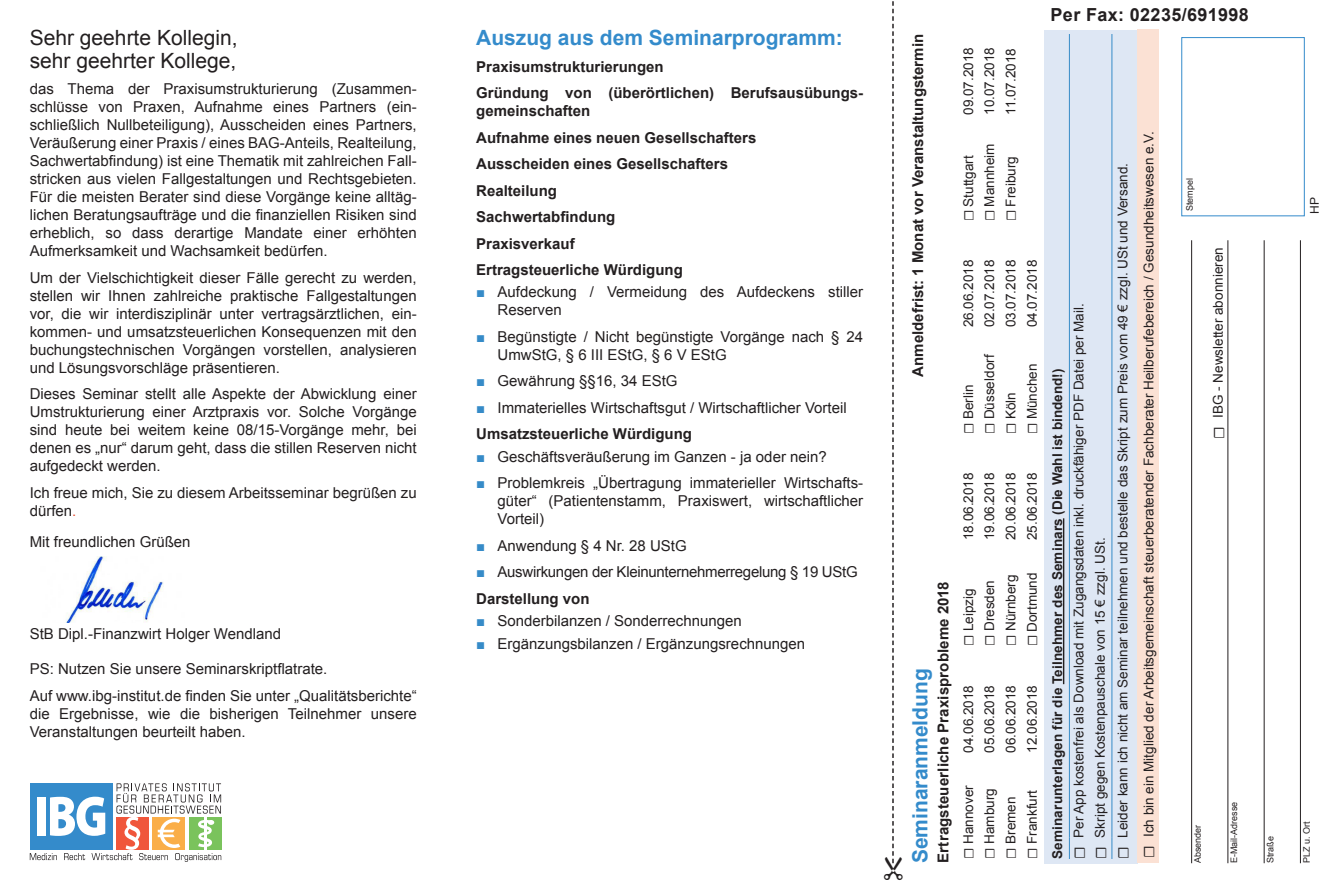
<style>
.page{position:relative;width:1331px;height:893px;background:#fff}
.page>*{position:absolute;margin:0;border:0;box-sizing:border-box;transform-origin:0 0}
.t1{font:700 21px "Arial";color:#348bcb}
.t2{font:21px/22.8px "Arial";color:#231f20}
.t3{font:700 18px "Arial";letter-spacing:.02em;color:#231f20}
.t4{font:15px/18px "Arial";color:#231f20}
.t5{font:700 15px/26.5px "Arial";color:#231f20}
.t6{font:15px/26.5px "Arial";letter-spacing:-.02em;color:#231f20}
.t7{font:13.5px/21.3px "Arial";color:#231f20}
.t8{font:12px "Arial";color:#231f20}
.t9{font:9px "Arial";color:#231f20}
.s1{color:#e85034}
.s2{font-family:"Times New Roman";color:#368bc8}
.s3{font-weight:700}
.s4{font-family:"Minion Pro"}
.s5{font-family:"Minion Pro";font-weight:700;font-size:15px}
.s6{font-family:"Minion Pro";font-size:15px}
</style>
<div class="page">
<img style="left:66px;top:556px;width:98px;height:66px">
<div style="left:189px;top:817px;width:33px;height:33px;background:#7ac35c"></div>
<svg style="left:30px;top:783px;width:191px;height:79px"></svg>
<hr style="left:1191px;top:240px;width:1px;height:623px;background:#231f20">
<hr style="left:1227px;top:240px;width:1px;height:623px;background:#231f20">
<hr style="left:1264px;top:240px;width:1px;height:623px;background:#231f20">
<hr style="left:1300px;top:240px;width:1px;height:623px;background:#231f20">
<div style="left:1181px;top:37px;width:124px;height:179px;border:1px solid #348bcb"></div>
<div style="left:1044px;top:30px;width:93px;height:833px;background:#dee7f4"></div>
<svg style="left:1069px;top:838px;width:1px;height:21px"></svg>
<hr style="left:1069px;top:34px;width:1px;height:804px;background:#368bc8">
<svg style="left:1111px;top:838px;width:1px;height:21px"></svg>
<hr style="left:1111px;top:34px;width:1px;height:804px;background:#368bc8">
<hr style="left:1063px;top:518px;width:1px;height:166px;background:#231f20">
<div style="left:1138px;top:29px;width:21px;height:833px;background:#fbe1d4"></div>
<svg style="left:892px;top:1px;width:2px;height:863px"></svg>
<h1 class="t2" style="left:30px;top:27px;width:209px">Sehr geehrte Kollegin, sehr geehrter Kollege,</h1>
<p class="t4" style="left:30px;top:80px;width:388px;text-align:justify">das Thema der Praxisumstrukturierung (Zusammen&shy;schlüsse von Praxen, Aufnahme eines Partners (ein&shy;schließlich Nullbeteiligung), Ausscheiden eines Partners, Veräußerung einer Praxis / eines BAG-Anteils, Realteilung, Sachwertabfindung) ist eine Thematik mit zahlreichen Fall&shy;stricken aus vielen Fallgestaltungen und Rechtsgebieten.<br>Für die meisten Berater sind diese Vorgänge keine alltäg&shy;lichen Beratungsaufträge und die finanziellen Risiken sind erheblich, so dass derartige Mandate einer erhöhten Aufmerksamkeit und Wachsamkeit bedürfen.</p>
<p class="t4" style="left:30px;top:269px;width:388px;text-align:justify">Um der Vielschichtigkeit dieser Fälle gerecht zu werden, stellen wir Ihnen zahlreiche praktische Fallgestaltungen vor, die wir interdisziplinär unter vertragsärztlichen, ein&shy;kommen- und umsatzsteuerlichen Konsequenzen mit den buchungstechnischen Vorgängen vorstellen, analysieren und Lösungsvorschläge präsentieren.</p>
<p class="t4" style="left:30px;top:385px;width:388px;text-align:justify">Dieses Seminar stellt alle Aspekte der Abwicklung einer Umstrukturierung einer Arztpraxis vor. Solche Vorgänge sind heute bei weitem keine 08/15-Vorgänge mehr, bei denen es „nur“ darum geht, dass die stillen Reserven nicht aufgedeckt werden.</p>
<p class="t4" style="left:30px;top:484px;width:388px">Ich freue mich, Sie zu diesem Arbeitsseminar begrüßen zu dürfen<span class="s1">.</span></p>
<p class="t4" style="left:30px;top:533px;width:162px">Mit freundlichen Grüßen</p>
<p class="t4" style="left:30px;top:625px;width:253px">StB Dipl.-Finanzwirt Holger Wendland</p>
<p class="t4" style="left:30px;top:656px;width:388px;line-height:26.5px">PS: Nutzen Sie unsere Seminarskriptflatrate.<br>Auf www.ibg-institut.de finden Sie unter „Qualitätsberichte“</p>
<p class="t4" style="left:30px;top:705px;width:388px">die Ergebnisse, wie die bisherigen Teilnehmer unsere<br>Veranstaltungen beurteilt haben.</p>
<h1 class="t1" style="left:476px;top:24px;width:368px">Auszug aus dem Seminarprogramm:</h1>
<p class="t5" style="left:476px;top:53px;width:388px">Praxisumstrukturierungen<br>Gründung von (überörtlichen) Berufsausübungs-</p>
<p class="t5" style="left:476px;top:98px;width:282px">gemeinschaften<br>Aufnahme eines neuen Gesellschafters<br>Ausscheiden eines Gesellschafters<br>Realteilung<br>Sachwertabfindung<br>Praxisverkauf<br>Ertragsteuerliche Würdigung</p>
<p class="t4" style="left:497px;top:283px;width:367px;text-indent:-21px"><span class="s2">■</span> Aufdeckung / Vermeidung des Aufdeckens stiller<br>Reserven</p>
<p class="t4" style="left:497px;top:328px;width:367px;text-indent:-21px"><span class="s2">■</span> Begünstigte / Nicht begünstigte Vorgänge nach § 24<br>UmwStG, § 6 III EStG, § 6 V EStG</p>
<p class="t4" style="left:476px;top:372px;width:203px"><span class="s2">■</span> Gewährung §§16, 34 EStG</p>
<p class="t4" style="left:476px;top:394px;width:372px;line-height:26.5px"><span class="s2">■</span> Immaterielles Wirtschaftsgut / Wirtschaftlicher Vorteil<br><span class="s3">Umsatzsteuerliche Würdigung</span></p>
<p class="t4" style="left:476px;top:447px;width:352px"><span class="s2">■</span> Geschäftsveräußerung im Ganzen - ja oder nein?</p>
<p class="t4" style="left:497px;top:474px;width:367px;text-align:justify;text-indent:-21px"><span class="s2">■</span> Problemkreis „Übertragung immaterieller Wirtschafts&shy;güter“ (Patientenstamm, Praxiswert, wirtschaftlicher Vorteil)</p>
<p class="t4" style="left:476px;top:537px;width:212px"><span class="s2">■</span> Anwendung § 4 Nr. 28 UStG</p>
<p class="t6" style="left:476px;top:559px;width:383px"><span class="s2">■</span> Auswirkungen der Kleinunternehmerregelung § 19 UStG<br><span class="s3">Darstellung von</span></p>
<p class="t4" style="left:476px;top:612px;width:267px"><span class="s2">■</span> Sonderbilanzen / Sonderrechnungen</p>
<p class="t4" style="left:476px;top:635px;width:330px"><span class="s2">■</span> Ergänzungsbilanzen / Ergänzungsrechnungen</p>
<p class="t5" style="left:905px;top:377px;width:344px;rotate:-90deg">Anmeldefrist: 1 Monat vor Veranstaltungstermin</p>
<p class="t7" style="left:958px;top:115px;width:69px;rotate:-90deg">09.07.2018</p>
<p class="t7" style="left:979px;top:115px;width:69px;rotate:-90deg">10.07.2018</p>
<p class="t7" style="left:1000px;top:115px;width:68px;rotate:-90deg">11.07.2018</p>
<p class="t7" style="left:958px;top:221px;width:67px;rotate:-90deg"><span class="s4">☐</span> Stuttgart</p>
<p class="t7" style="left:979px;top:221px;width:79px;rotate:-90deg"><span class="s4">☐</span> Mannheim</p>
<p class="t7" style="left:1000px;top:221px;width:66px;rotate:-90deg"><span class="s4">☐</span> Freiburg</p>
<p class="t7" style="left:958px;top:327px;width:69px;rotate:-90deg">26.06.2018</p>
<p class="t7" style="left:958px;top:434px;width:50px;rotate:-90deg"><span class="s4">☐</span> Berlin</p>
<p class="t7" style="left:979px;top:327px;width:69px;rotate:-90deg">02.07.2018</p>
<p class="t7" style="left:979px;top:434px;width:81px;rotate:-90deg"><span class="s4">☐</span> Düsseldorf</p>
<p class="t7" style="left:1000px;top:327px;width:69px;rotate:-90deg">03.07.2018</p>
<p class="t7" style="left:1000px;top:434px;width:43px;rotate:-90deg"><span class="s4">☐</span> Köln</p>
<p class="t7" style="left:1021px;top:327px;width:69px;rotate:-90deg">04.07.2018</p>
<p class="t7" style="left:1021px;top:434px;width:72px;rotate:-90deg"><span class="s4">☐</span> München</p>
<p class="t7" style="left:958px;top:540px;width:69px;rotate:-90deg">18.06.2018</p>
<p class="t7" style="left:979px;top:540px;width:69px;rotate:-90deg">19.06.2018</p>
<p class="t7" style="left:1000px;top:540px;width:69px;rotate:-90deg">20.06.2018</p>
<p class="t7" style="left:1021px;top:540px;width:69px;rotate:-90deg">25.06.2018</p>
<p class="t5" style="left:930px;top:863px;width:283px;rotate:-90deg">Ertragsteuerliche Praxisprobleme 2018</p>
<h1 class="t1" style="left:906px;top:863px;width:196px;rotate:-90deg">Seminaranmeldung</h1>
<p class="t7" style="left:958px;top:646px;width:59px;rotate:-90deg"><span class="s4">☐</span> Leipzig</p>
<p class="t7" style="left:979px;top:646px;width:68px;rotate:-90deg"><span class="s4">☐</span> Dresden</p>
<p class="t7" style="left:1000px;top:646px;width:73px;rotate:-90deg"><span class="s4">☐</span> Nürnberg</p>
<p class="t7" style="left:1021px;top:646px;width:75px;rotate:-90deg"><span class="s4">☐</span> Dortmund</p>
<p class="t7" style="left:958px;top:753px;width:69px;rotate:-90deg">04.06.2018</p>
<p class="t7" style="left:979px;top:753px;width:69px;rotate:-90deg">05.06.2018</p>
<p class="t7" style="left:1000px;top:753px;width:69px;rotate:-90deg">06.06.2018</p>
<p class="t7" style="left:1021px;top:753px;width:69px;rotate:-90deg">12.06.2018</p>
<p class="t7" style="left:958px;top:859px;width:75px;rotate:-90deg"><span class="s4">☐</span> Hannover</p>
<p class="t7" style="left:979px;top:859px;width:72px;rotate:-90deg"><span class="s4">☐</span> Hamburg</p>
<p class="t7" style="left:1000px;top:859px;width:64px;rotate:-90deg"><span class="s4">☐</span> Bremen</p>
<p class="t7" style="left:1021px;top:859px;width:71px;rotate:-90deg"><span class="s4">☐</span> Frankfurt</p>
<p class="t3" style="left:1051px;top:3px;width:200px">Per Fax: 02235/691998</p>
<p class="t7" style="left:1047px;top:859px;width:557px;rotate:-90deg"><span class="s3">Seminarunterlagen für die Teilnehmer des Seminars (Die Wahl ist bindend!)<br></span><span class="s5">☐</span> Per App kostenfrei als Download mit Zugangsdaten inkl. druckfähiger PDF Datei per Mail. <span class="s5">☐</span> Skript gegen Kostenpauschale von 15 € zzgl. USt.</p>
<p class="t7" style="left:1110px;top:859px;width:729px;line-height:25.7px;rotate:-90deg"><span class="s5">☐</span> Leider kann ich nicht am Seminar teilnehmen und bestelle das Skript zum Preis vom 49 € zzgl. USt und Versand.<br><span class="s5">☐</span> Ich bin ein Mitglied der Arbeitsgemeinschaft steuerberatender Fachberater Heilberufebereich / Gesundheitswesen e.V.</p>
<p class="t9" style="left:1184px;top:211px;width:35px;rotate:-90deg">Stempel</p>
<p class="t7" style="left:1207px;top:439px;width:193px;rotate:-90deg"><span class="s6">☐</span> IBG - Newsletter abonnieren</p>
<p class="t9" style="left:1192px;top:863px;width:40px;rotate:-90deg">Absender</p>
<p class="t9" style="left:1228px;top:863px;width:63px;rotate:-90deg">E-Mail-Adresse</p>
<p class="t9" style="left:1264px;top:863px;width:29px;rotate:-90deg">Straße</p>
<p class="t8" style="left:1307px;top:214px;width:18px;rotate:-90deg">HP</p>
<p class="t9" style="left:1301px;top:863px;width:43px;rotate:-90deg">PLZ u. Ort</p>
</div>
